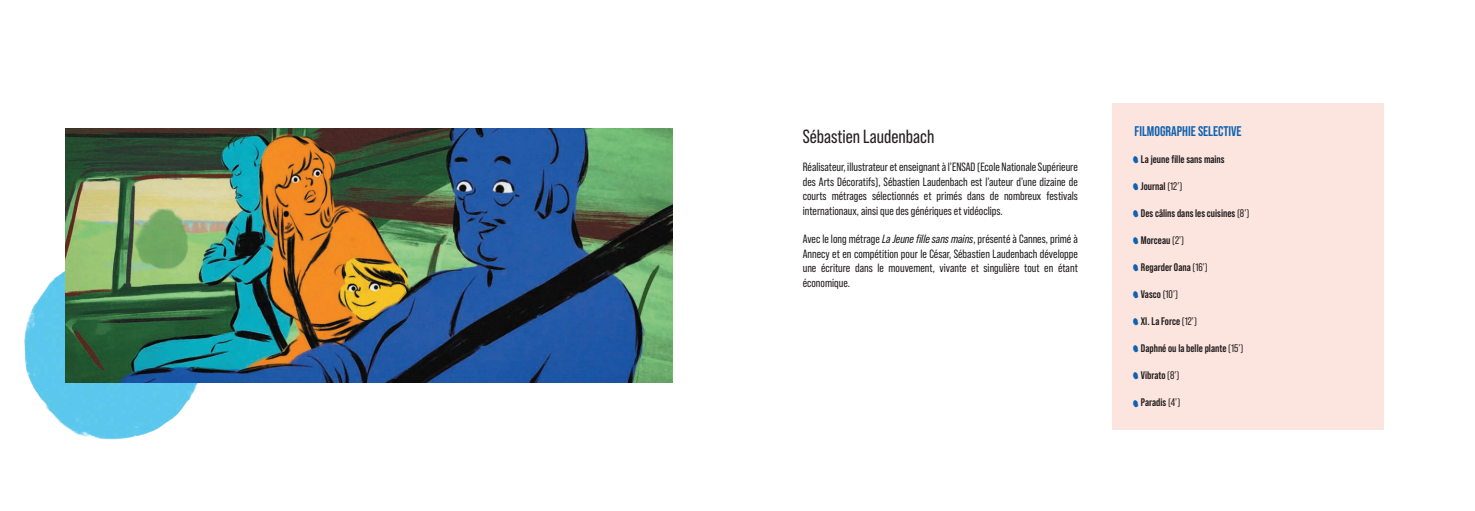
<style>
.page{position:relative;width:1475px;height:511px;background:#fff}
.page>*{position:absolute;margin:0;border:0;box-sizing:border-box;transform-origin:0 0}
.t1{font:19px "Bebas Neue Pro";color:#231f20}
.t2{font:700 14px "Bebas Neue Pro";color:#0e61af}
.t3{font:12px/14.4px "Bebas Neue Pro";color:#231f20;text-align:justify}
.t4{font:700 11px "Bebas Neue Pro";color:#231f20}
.s1{font-style:italic}
.s2{font-family:"Flood";font-weight:400;font-style:italic;font-size:19px;color:#0e61af}
.s3{font-weight:400}
</style>
<div class="page">
<img style="left:24px;top:271px;width:303px;height:169px">
<div style="left:1112px;top:103px;width:271px;height:326px;background:#fde5df"></div>
<img style="left:65px;top:128px;width:607px;height:254px">
<p class="t1" style="left:802px;top:125px;width:133px">Sébastien Laudenbach</p>
<p class="t3" style="left:802px;top:160px;width:276px">Réalisateur, illustrateur et enseignant à l’ENSAD (Ecole Nationale Supérieure des Arts Décoratifs), Sébastien Laudenbach est l’auteur d’une dizaine de courts métrages sélectionnés et primés dans de nombreux festivals internationaux, ainsi que des génériques et vidéoclips.</p>
<p class="t3" style="left:802px;top:232px;width:276px">Avec le long métrage <span class="s1">La Jeune fille sans mains</span>, présenté à Cannes, primé à Annecy et en compétition pour le César, Sébastien Laudenbach développe une écriture dans le mouvement, vivante et singulière tout en étant économique.</p>
<p class="t2" style="left:1134px;top:123px;width:108px">FILMOGRAPHIE SELECTIVE</p>
<p class="t4" style="left:1134px;top:153px;width:92px"><span class="s2">•</span>La jeune fille sans mains</p>
<p class="t4" style="left:1134px;top:180px;width:49px"><span class="s2">•</span>Journal <span class="s3">(12’)</span></p>
<p class="t4" style="left:1134px;top:207px;width:116px"><span class="s2">•</span>Des câlins dans les cuisines <span class="s3">(8’)</span></p>
<p class="t4" style="left:1134px;top:234px;width:51px"><span class="s2">•</span>Morceau <span class="s3">(2’)</span></p>
<p class="t4" style="left:1134px;top:261px;width:75px"><span class="s2">•</span>Regarder Oana <span class="s3">(16’)</span></p>
<p class="t4" style="left:1134px;top:288px;width:45px"><span class="s2">•</span>Vasco <span class="s3">(10’)</span></p>
<p class="t4" style="left:1134px;top:315px;width:64px"><span class="s2">•</span>XI. La Force <span class="s3">(12’)</span></p>
<p class="t4" style="left:1134px;top:342px;width:110px"><span class="s2">•</span>Daphné ou la belle plante <span class="s3">(15’)</span></p>
<p class="t4" style="left:1134px;top:369px;width:46px"><span class="s2">•</span>Vibrato <span class="s3">(8’)</span></p>
<p class="t4" style="left:1134px;top:396px;width:47px"><span class="s2">•</span>Paradis <span class="s3">(4’)</span></p>
</div>
